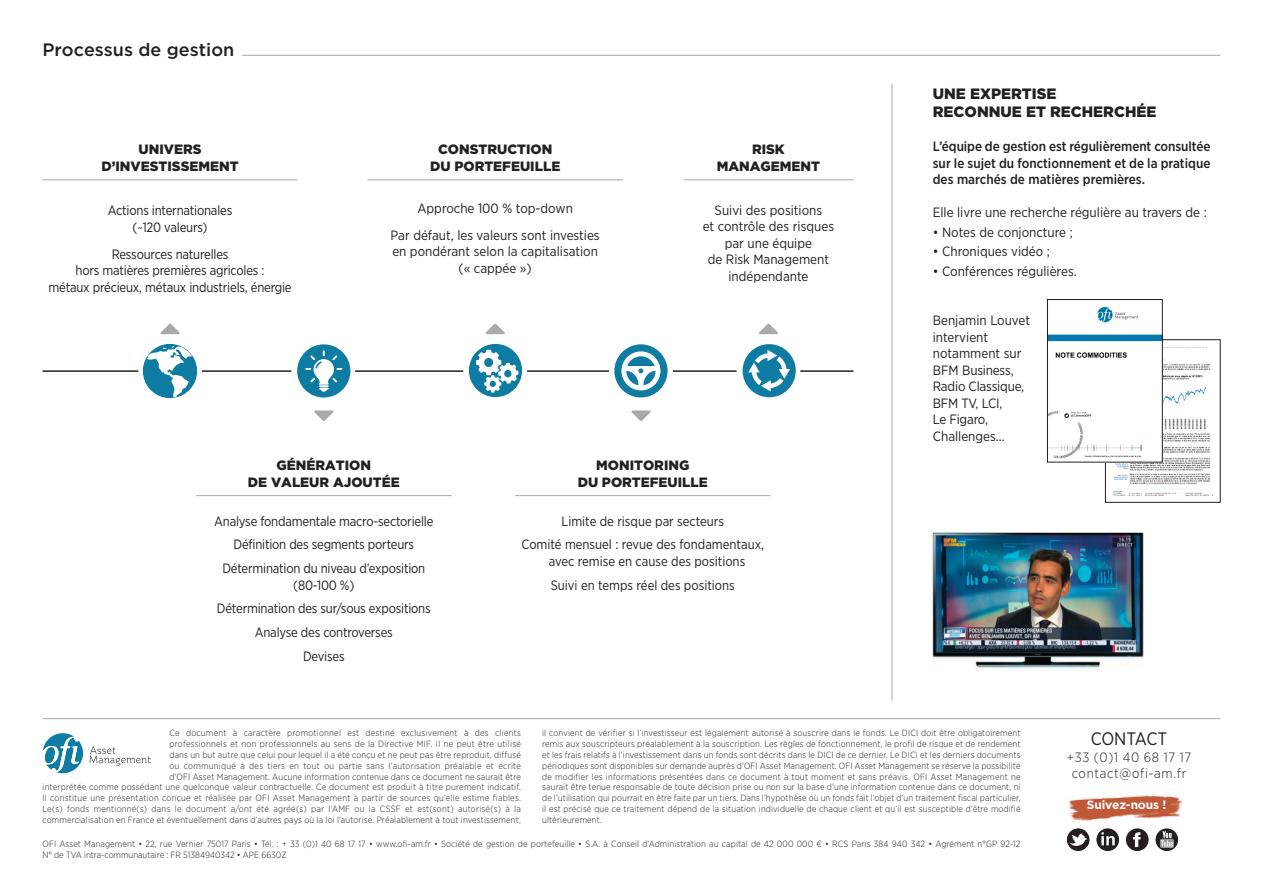
<style>
.page{position:relative;width:1263px;height:893px;background:#fff}
.page>*{position:absolute;margin:0;border:0;box-sizing:border-box;transform-origin:0 0}
.t1{font:500 18px "Gotham";color:#231f20}
.t2{font:18px "Gotham Narrow";letter-spacing:-.01em;color:#231f20}
.t3{font:900 15px/18px "Gotham";color:#231f20}
.t4{font:13.5px/16.5px "Gotham Narrow";letter-spacing:-.015em;color:#231f20;text-align:center}
.t5{font:900 13.5px/16.5px "Gotham";color:#231f20;text-align:center}
.t6{font:500 13.5px/16.5px "Gotham Narrow";color:#231f20;text-align:justify}
.t7{font:300 13.5px/16.5px "Gotham Narrow";letter-spacing:.05em;color:#231f20;text-align:center}
.t8{font:700 12px "Gotham";letter-spacing:-.015em;color:#fff}
.t9{font:300 9px/10.8px "Gotham Narrow";letter-spacing:.015em;color:#231f20;text-align:right}
</style>
<div class="page">
<svg style="left:90px;top:746px;width:61px;height:20px"></svg>
<svg style="left:43px;top:733px;width:40px;height:40px"></svg>
<hr style="left:43px;top:718px;width:1177px;height:1px;background:#a8a9ad">
<img style="left:1069px;top:795px;width:113px;height:26px">
<div style="left:1096px;top:828px;width:23px;height:23px;background:#231f20;border-radius:50%"></div>
<div style="left:1096px;top:828px;width:24px;height:24px;border:1px solid #fff;border-radius:50%"></div>
<svg style="left:1101px;top:832px;width:15px;height:14px"></svg>
<div style="left:1125px;top:828px;width:24px;height:23px;background:#231f20;border-radius:50%"></div>
<div style="left:1125px;top:828px;width:24px;height:24px;border:1px solid #fff;border-radius:50%"></div>
<svg style="left:1133px;top:832px;width:8px;height:16px"></svg>
<svg style="left:1155px;top:828px;width:24px;height:23px"></svg>
<div style="left:1155px;top:828px;width:24px;height:24px;border:1px solid #fff;border-radius:50%"></div>
<svg style="left:1160px;top:831px;width:14px;height:17px"></svg>
<svg style="left:1066px;top:828px;width:24px;height:23px"></svg>
<div style="left:1066px;top:828px;width:24px;height:24px;border:1px solid #fff;border-radius:50%"></div>
<svg style="left:1069px;top:833px;width:18px;height:14px"></svg>
<hr style="left:242px;top:55px;width:978px;height:1px;background:#a8a9ad">
<hr style="left:891px;top:84px;width:1px;height:616px;background:#a8a9ad">
<hr style="left:43px;top:179px;width:255px;height:1px;background:#a8a9ad">
<hr style="left:368px;top:179px;width:255px;height:1px;background:#a8a9ad">
<hr style="left:683px;top:179px;width:170px;height:1px;background:#a8a9ad">
<hr style="left:43px;top:370px;width:810px;height:2px;background:#231f20">
<div style="left:138px;top:339px;width:64px;height:64px;background:#fff;border-radius:50%"></div>
<svg style="left:143px;top:344px;width:54px;height:54px"></svg>
<div style="left:291px;top:339px;width:64px;height:64px;background:#fff;border-radius:50%"></div>
<svg style="left:297px;top:344px;width:53px;height:53px"></svg>
<div style="left:463px;top:339px;width:64px;height:64px;background:#fff;border-radius:50%"></div>
<svg style="left:469px;top:344px;width:53px;height:53px"></svg>
<div style="left:609px;top:339px;width:64px;height:64px;background:#fff;border-radius:50%"></div>
<svg style="left:614px;top:344px;width:53px;height:53px"></svg>
<div style="left:736px;top:339px;width:64px;height:64px;background:#fff;border-radius:50%"></div>
<svg style="left:743px;top:344px;width:53px;height:53px"></svg>
<svg style="left:161px;top:324px;width:19px;height:10px"></svg>
<svg style="left:314px;top:410px;width:19px;height:11px"></svg>
<svg style="left:631px;top:410px;width:19px;height:11px"></svg>
<svg style="left:486px;top:324px;width:19px;height:10px"></svg>
<svg style="left:759px;top:324px;width:19px;height:10px"></svg>
<hr style="left:515px;top:495px;width:255px;height:1px;background:#a8a9ad">
<hr style="left:196px;top:495px;width:255px;height:1px;background:#a8a9ad">
<img style="left:931px;top:529px;width:213px;height:141px">
<img style="left:1107px;top:341px;width:106px;height:155px">
<div style="left:1105px;top:339px;width:115px;height:164px;border:1px solid #231f20"></div>
<img style="left:1049px;top:307px;width:111px;height:153px">
<div style="left:1047px;top:299px;width:115px;height:163px;border:1px solid #231f20"></div>
<h1 class="t1" style="left:43px;top:39px;width:193px">Processus de gestion</h1>
<h3 class="t5" style="left:101px;top:141px;width:139px">UNIVERS<br>D’INVESTISSEMENT</h3>
<h3 class="t5" style="left:430px;top:141px;width:132px">CONSTRUCTION<br>DU PORTEFEUILLE</h3>
<h3 class="t5" style="left:717px;top:141px;width:105px">RISK<br>MANAGEMENT</h3>
<h3 class="t4" style="left:108px;top:203px;width:126px">actions internationales (~120 valeurs)</h3>
<h3 class="t4" style="left:49px;top:247px;width:245px">Ressources naturelles<br>hors matières premières agricoles :<br>métaux précieux, métaux industriels, énergie</h3>
<h3 class="t4" style="left:391px;top:196px;width:211px;line-height:26.7px">approche 100 % top-down<br>Par défaut, les valeurs sont investies</h3>
<h3 class="t4" style="left:392px;top:244px;width:207px">en pondérant selon la capitalisation (« cappée »)</h3>
<h3 class="t4" style="left:703px;top:203px;width:133px">Suivi des positions<br>et contrôle des risques par une équipe<br>de Risk Management indépendante</h3>
<h3 class="t5" style="left:248px;top:457px;width:153px">GÉNÉRATION<br>DE VALEUR AJOUTÉE</h3>
<h3 class="t4" style="left:214px;top:510px;width:221px;line-height:23.7px">analyse fondamentale macro-sectorielle<br>Définition des segments porteurs<br>Détermination du niveau d’exposition</h3>
<h3 class="t4" style="left:217px;top:574px;width:215px;line-height:23.7px">(80-100 %)<br>Détermination des sur/sous expositions analyse des controverses<br>Devises</h3>
<h3 class="t5" style="left:578px;top:457px;width:132px">MONITORING<br>DU PORTEFEUILLE</h3>
<h3 class="t4" style="left:521px;top:510px;width:244px;line-height:23.7px">limite de risque par secteurs<br>Comité mensuel : revue des fondamentaux,</h3>
<h3 class="t4" style="left:549px;top:550px;width:198px;line-height:23.7px;text-align:left">avec remise en cause des positions<br>Suivi en temps réel des positions</h3>
<h2 class="t3" style="left:933px;top:84px;width:225px">UNE EXPERTISE<br>RECONNUE ET RECHERCHÉE</h2>
<h3 class="t6" style="left:933px;top:139px;width:279px">L’équipe de gestion est régulièrement consultée sur le sujet du fonctionnement et de la pratique des marchés de matières premières.</h3>
<h3 class="t4" style="left:933px;top:205px;width:275px">Elle livre une recherche régulière au travers de :</h3>
<h3 class="t4" style="left:933px;top:225px;width:142px">• Notes de conjoncture ;</h3>
<h3 class="t4" style="left:933px;top:244px;width:119px">• Chroniques vidéo ;</h3>
<h3 class="t4" style="left:933px;top:264px;width:145px">• Conférences régulières.</h3>
<h3 class="t4" style="left:933px;top:313px;width:99px;text-align:left">Benjamin louvet intervient notamment sur<br>BFM Business,<br>Radio Classique,<br>BFM Tv, lCI,<br>le Figaro,<br>Challenges…</h3>
<p class="t9" style="left:43px;top:729px;width:480px">Ce document à caractère promotionnel est destiné exclusivement à des clients<br>professionnels et non professionnels au sens de la Directive MIF. Il ne peut être utilisé<br>dans un but autre que celui pour lequel il a été conçu et ne peut pas être reproduit, diffusé<br>ou communiqué à des tiers en tout ou partie sans l’autorisation préalable et écrite<br>d’OFI Asset Management. Aucune information contenue dans ce document ne saurait être<br>interprétée comme possédant une quelconque valeur contractuelle. Ce document est produit à titre purement indicatif.<br>Il constitue une présentation conçue et réalisée par OFI Asset Management à partir de sources qu’elle estime fiables.<br>Le(s) fonds mentionné(s) dans le document a/ont été agréé(s) par l’AMF ou la CSSF et est(sont) autorisé(s) à la commercialisation en France et éventuellement dans d’autres pays où la loi l’autorise. Préalablement à tout investissement,</p>
<p class="t9" style="left:542px;top:729px;width:480px;text-align:justify">il convient de vérifier si l’investisseur est légalement autorisé à souscrire dans le fonds. Le DICI doit être obligatoirement remis aux souscripteurs préalablement à la souscription. Les règles de fonctionnement, le profil de risque et de rendement et les frais relatifs à l’investissement dans un fonds sont décrits dans le DICI de ce dernier. Le DICI et les derniers documents périodiques sont disponibles sur demande auprès d’OFI Asset Management. OFI Asset Management se réserve la possibilité de modifier les informations présentées dans ce document à tout moment et sans préavis. OFI Asset Management ne saurait être tenue responsable de toute décision prise ou non sur la base d’une information contenue dans ce document, ni de l’utilisation qui pourrait en être faite par un tiers. Dans l’hypothèse où un fonds fait l’objet d’un traitement fiscal particulier, il est précisé que ce traitement dépend de la situation individuelle de chaque client et qu’il est susceptible d’être modifié ultérieurement.</p>
<p class="t9" style="left:43px;top:839px;width:979px;text-align:left">OFI Asset Management • 22, rue Vernier 75017 Paris • Tél. : + 33 (0)1 40 68 17 17 • www.ofi-am.fr • Société de gestion de portefeuille • S.A. à Conseil d’Administration au capital de 42 000 000 € • RCS Paris 384 940 342 • Agrément n°GP 92-12<br>N° de TVA intra-communautaire : FR 51384940342 • APE 6630Z</p>
<h1 class="t2" style="left:1091px;top:733px;width:78px">CONTaCT</h1>
<h3 class="t7" style="left:1067px;top:750px;width:126px">+33 (0)1 40 68 17 17 contact@ofi-am.fr</h3>
<h3 class="t8" style="left:1087px;top:797px;width:81px">Suivez-nous !</h3>
</div>
